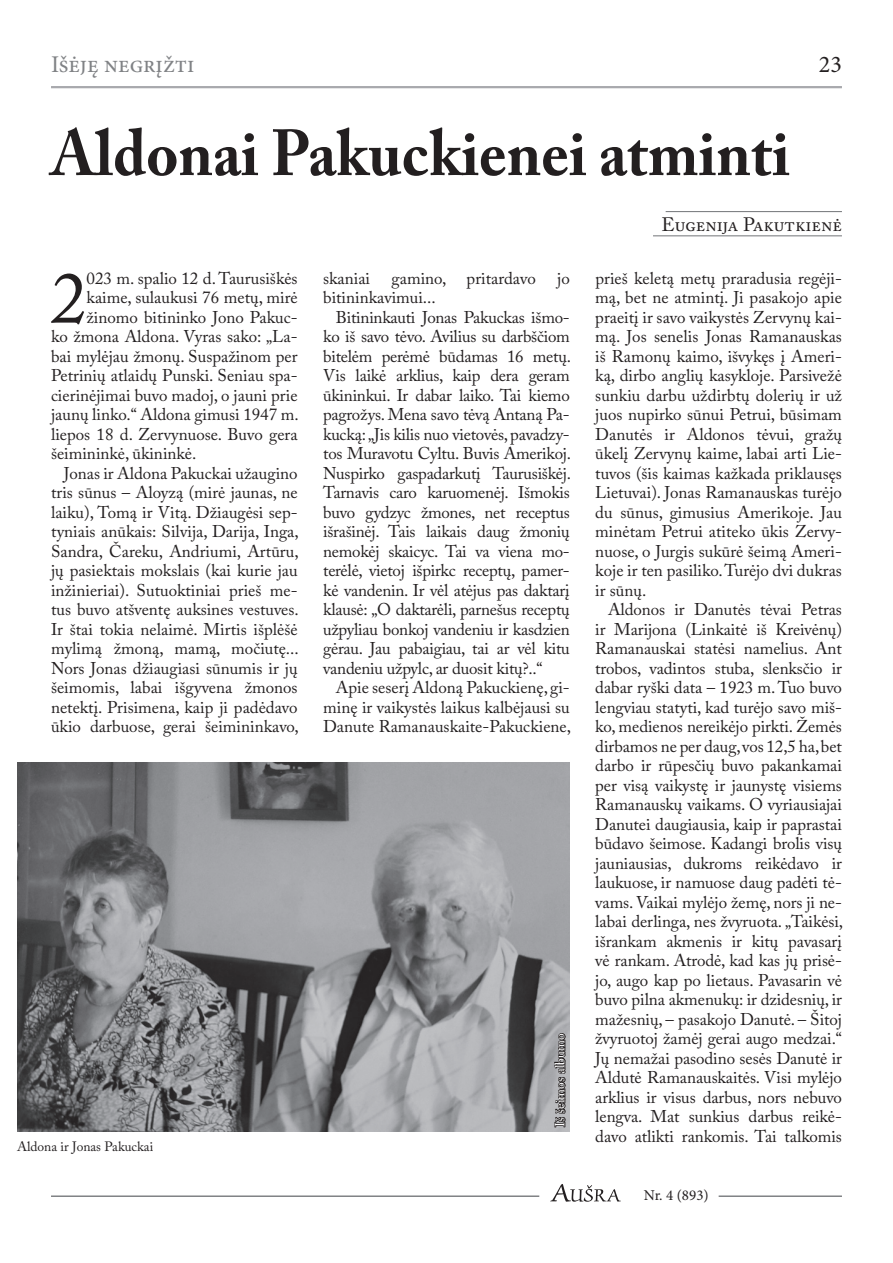
<style>
.page{position:relative;width:893px;height:1263px;background:#fff}
.page>*{position:absolute;margin:0;border:0;box-sizing:border-box;transform-origin:0 0}
.t1{font:71.85px "Adobe Caslon Pro";color:#231f20}
.t2{font:700 64.5px "Adobe Caslon Pro";color:#231f20;scale:.95 1}
.t3{font:24px "Minion Pro";color:#808285}
.t4{font:24px "Minion Pro";color:#231f20}
.t5{font:19.35px "Adobe Caslon Pro";color:#231f20}
.t6{font:16.95px/19.5px "Adobe Caslon Pro";letter-spacing:-.005em;color:#231f20;text-align:justify}
.t7{font:16.95px "Adobe Caslon Pro";letter-spacing:-.04em;color:#231f20}
.t8{font:16.95px "Adobe Caslon Pro";letter-spacing:-.025em;color:#231f20}
.t9{font:16.95px "Adobe Caslon Pro";letter-spacing:-.03em;color:#231f20}
.t10{font:15px "Minion Pro";color:#231f20}
.t11{font:13.5px "Adobe Caslon Pro";letter-spacing:-.015em;color:#231f20}
.t12{font:13.5px "Adobe Caslon Pro";color:#fff}
</style>
<div class="page">
<svg style="left:550px;top:1184px;width:71px;height:18px"></svg>
<hr style="left:51px;top:86px;width:791px;height:2px;background:#a8a9ad">
<hr style="left:719px;top:1195px;width:123px;height:2px;background:#808285">
<hr style="left:51px;top:1195px;width:488px;height:2px;background:#808285">
<hr style="left:666px;top:211px;width:176px;height:1px;background:#808285">
<hr style="left:653px;top:235px;width:189px;height:1px;background:#808285">
<img style="left:17px;top:762px;width:553px;height:369px">
<svg style="left:553px;top:1032px;width:14px;height:96px"></svg>
<h3 class="t3" style="left:51px;top:48px;width:145px">Išėję negrįžti</h3>
<h3 class="t4" style="left:819px;top:48px;width:25px">23</h3>
<h2 class="t2" style="left:51px;top:115px;width:779px">Aldonai Pakuckienei atminti</h2>
<h1 class="t1" style="left:51px;top:256px;width:37px">2</h1>
<p class="t6" style="left:87px;top:268px;width:213px">023 m. spalio 12 d. Taurusiškės</p>
<p class="t6" style="left:87px;top:287px;width:213px">kaime, sulaukusi 76 metų, mirė</p>
<p class="t6" style="left:87px;top:307px;width:213px">žinomo bitininko Jono Pakuc-</p>
<p class="t6" style="left:51px;top:326px;width:248px">ko žmona Aldona. Vyras sako: „La-</p>
<p class="t6" style="left:51px;top:346px;width:248px">bai mylėjau žmonų. Suspažinom per</p>
<p class="t6" style="left:51px;top:365px;width:248px">Petrinių atlaidų Punski. Seniau spa-</p>
<p class="t6" style="left:51px;top:385px;width:248px">cierinėjimai buvo madoj, o jauni prie</p>
<p class="t6" style="left:51px;top:404px;width:249px">jaunų linko.“ Aldona gimusi 1947 m.</p>
<p class="t6" style="left:51px;top:424px;width:248px">liepos 18 d. Zervynuose. Buvo gera</p>
<p class="t6" style="left:51px;top:443px;width:147px">šeimininkė, ūkininkė.</p>
<p class="t6" style="left:64px;top:463px;width:235px">Jonas ir Aldona Pakuckai užaugino</p>
<p class="t6" style="left:51px;top:482px;width:248px">tris sūnus – Aloyzą (mirė jaunas, ne</p>
<p class="t6" style="left:51px;top:502px;width:248px">laiku), Tomą ir Vitą. Džiaugėsi sep-</p>
<p class="t6" style="left:51px;top:521px;width:249px">tyniais anūkais: Silvija, Darija, Inga,</p>
<p class="t6" style="left:51px;top:541px;width:249px">Sandra, Čareku, Andriumi, Artūru,</p>
<p class="t8" style="left:51px;top:560px;width:248px">jų pasiektais mokslais (kai kurie jau</p>
<p class="t6" style="left:51px;top:580px;width:248px">inžinieriai). Sutuoktiniai prieš me-</p>
<p class="t6" style="left:51px;top:599px;width:249px">tus buvo atšventę auksines vestuves.</p>
<p class="t6" style="left:51px;top:619px;width:248px">Ir štai tokia nelaimė. Mirtis išplėšė</p>
<p class="t6" style="left:51px;top:638px;width:249px">mylimą žmoną, mamą, močiutę...</p>
<p class="t6" style="left:51px;top:658px;width:248px">Nors Jonas džiaugiasi sūnumis ir jų</p>
<p class="t6" style="left:51px;top:677px;width:248px">šeimomis, labai išgyvena žmonos</p>
<p class="t6" style="left:51px;top:697px;width:248px">netektį. Prisimena, kaip ji padėdavo</p>
<p class="t6" style="left:51px;top:716px;width:249px">ūkio darbuose, gerai šeimininkavo,</p>
<p class="t11" style="left:17px;top:1138px;width:138px">Aldona ir Jonas Pakuckai</p>
<p class="t6" style="left:323px;top:268px;width:48px">skaniai</p>
<p class="t6" style="left:392px;top:268px;width:146px">gamino, pritardavo</p>
<p class="t6" style="left:557px;top:268px;width:14px">jo</p>
<p class="t6" style="left:323px;top:287px;width:114px">bitininkavimui...</p>
<p class="t9" style="left:336px;top:307px;width:235px">Bitininkauti Jonas Pakuckas išmo-</p>
<p class="t6" style="left:323px;top:326px;width:248px">ko iš savo tėvo. Avilius su darbščiom</p>
<p class="t6" style="left:323px;top:346px;width:249px">bitelėm perėmė būdamas 16 metų.</p>
<p class="t6" style="left:323px;top:365px;width:248px">Vis laikė arklius, kaip dera geram</p>
<p class="t7" style="left:323px;top:385px;width:248px">ūkininkui. Ir dabar laiko. Tai kiemo</p>
<p class="t6" style="left:323px;top:404px;width:248px">pagrožys. Mena savo tėvą Antaną Pa-</p>
<p class="t6" style="left:323px;top:424px;width:248px">kucką: „Jis kilis nuo vietovės, pavadzy-</p>
<p class="t6" style="left:323px;top:443px;width:249px">tos Muravotu Cyltu. Buvis Amerikoj.</p>
<p class="t7" style="left:323px;top:463px;width:249px">Nuspirko gaspadarkutį Taurusiškėj.</p>
<p class="t6" style="left:323px;top:482px;width:248px">Tarnavis caro karuomenėj. Išmokis</p>
<p class="t6" style="left:323px;top:502px;width:248px">buvo gydzyc žmones, net receptus</p>
<p class="t6" style="left:323px;top:521px;width:248px">išrašinėj. Tais laikais daug žmonių</p>
<p class="t8" style="left:323px;top:541px;width:248px">nemokėj skaicyc. Tai va viena mo-</p>
<p class="t6" style="left:323px;top:560px;width:248px">terėlė, vietoj išpirkc receptų, pamer-</p>
<p class="t6" style="left:323px;top:580px;width:248px">kė vandenin. Ir vėl atėjus pas daktarį</p>
<p class="t6" style="left:323px;top:599px;width:248px">klausė: „O daktarėli, parnešus receptų</p>
<p class="t6" style="left:323px;top:619px;width:248px">užpyliau bonkoj vandeniu ir kasdzien</p>
<p class="t6" style="left:323px;top:638px;width:248px">gėrau. Jau pabaigiau, tai ar vėl kitu</p>
<p class="t6" style="left:323px;top:658px;width:221px">vandeniu užpylc, ar duosit kitų?..“</p>
<p class="t6" style="left:336px;top:677px;width:235px">Apie seserį Aldoną Pakuckienę, gi-</p>
<p class="t6" style="left:323px;top:697px;width:248px">minę ir vaikystės laikus kalbėjausi su</p>
<p class="t6" style="left:323px;top:716px;width:249px">Danute Ramanauskaite-Pakuckiene,</p>
<p class="t12" style="left:552px;top:1127px;width:95px;rotate:-90deg">Iš šeimos albumo</p>
<p class="t5" style="left:661px;top:213px;width:182px">Eugenija Pakutkienė</p>
<p class="t6" style="left:595px;top:268px;width:248px">prieš keletą metų praradusia regėji&shy;mą, bet ne atmintį. Ji pasakojo apie praeitį ir savo vaikystės Zervynų kai&shy;mą. Jos senelis Jonas Ramanauskas iš Ramonų kaimo, išvykęs į Ameri&shy;ką, dirbo anglių kasykloje. Parsivežė sunkiu darbu uždirbtų dolerių ir už juos nupirko sūnui Petrui, būsimam Danutės ir Aldonos tėvui, gražų ūkelį Zervynų kaime, labai arti Lie&shy;tuvos (šis kaimas kažkada priklausęs Lietuvai). Jonas Ramanauskas turėjo du sūnus, gimusius Amerikoje. Jau minėtam Petrui atiteko ūkis Zervy&shy;nuose, o Jurgis sukūrė šeimą Ameri&shy;koje ir ten pasiliko. Turėjo dvi dukras ir sūnų.</p>
<p class="t6" style="left:595px;top:599px;width:249px;text-indent:13px">Aldonos ir Danutės tėvai Petras ir Marijona (Linkaitė iš Kreivėnų)<br>Ramanauskai statėsi namelius. Ant trobos, vadintos stuba, slenksčio ir dabar ryški data – 1923 m. Tuo buvo lengviau statyti, kad turėjo savo miš&shy;ko, medienos nereikėjo pirkti. Žemės dirbamos ne per daug, vos 12,5 ha, bet darbo ir rūpesčių buvo pakankamai per visą vaikystę ir jaunystę visiems Ramanauskų vaikams. O vyriausiajai Danutei daugiausia, kaip ir paprastai būdavo šeimose. Kadangi brolis visų jauniausias, dukroms reikėdavo ir laukuose, ir namuose daug padėti tė&shy;vams. Vaikai mylėjo žemę, nors ji ne&shy;labai derlinga, nes žvyruota. „Taikėsi, išrankam akmenis ir kitų pavasarį vė rankam. Atrodė, kad kas jų prisė&shy;jo, augo kap po lietaus. Pavasarin vė buvo pilna akmenukų: ir dzidesnių, ir mažesnių, – pasakojo Danutė. – Šitoj žvyruotoj žamėj gerai augo medzai.“ Jų nemažai pasodino sesės Danutė ir Aldutė Ramanauskaitės. Visi mylėjo arklius ir visus darbus, nors nebuvo lengva. Mat sunkius darbus reikė&shy;davo atlikti rankomis. Tai talkomis</p>
<p class="t10" style="left:644px;top:1185px;width:66px">Nr. 4 (893)</p>
</div>
